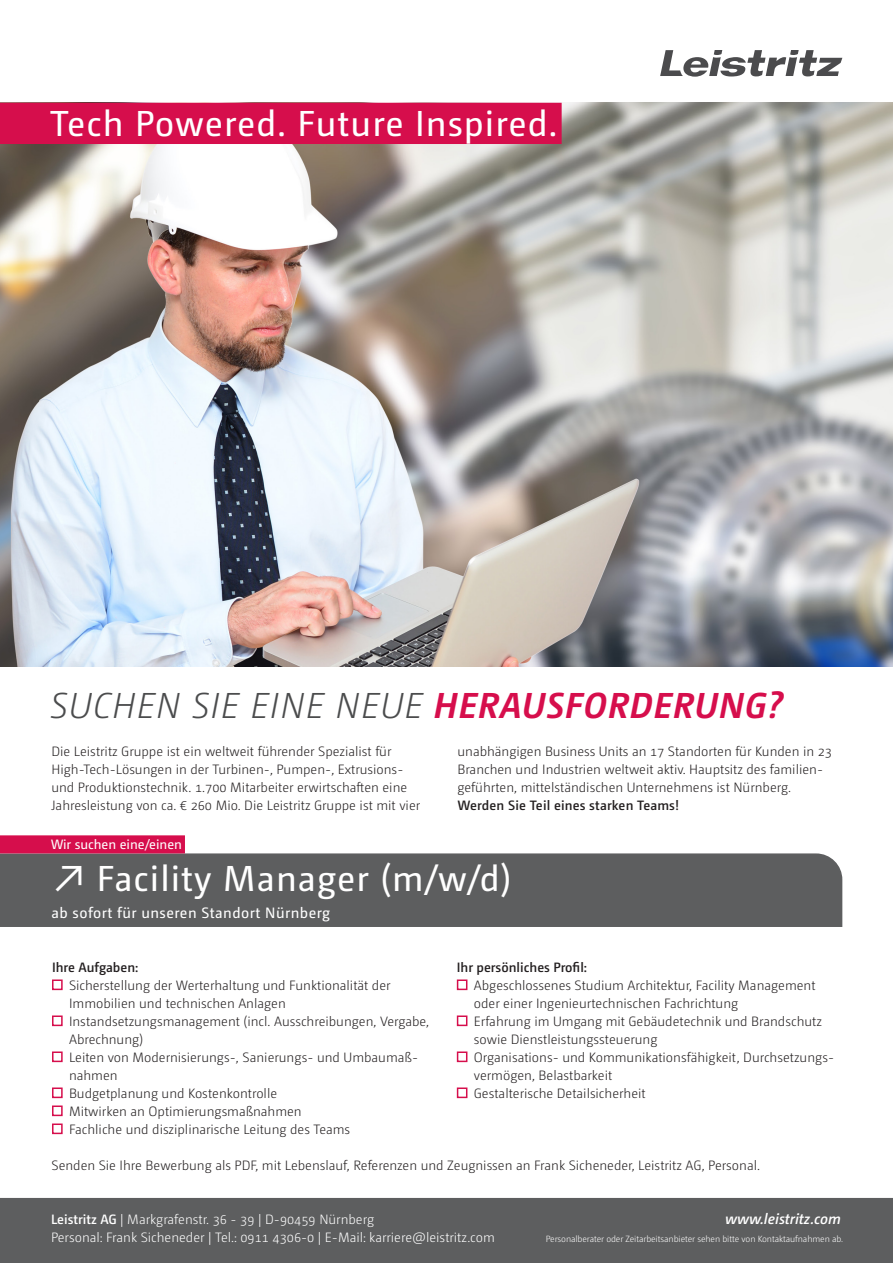
<style>
.page{position:relative;width:893px;height:1263px;background:#fff}
.page>*{position:absolute;margin:0;border:0;box-sizing:border-box;transform-origin:0 0}
.t1{font:36px "Camingo Dos Pro";letter-spacing:.03em;color:#fff}
.t2{font:italic 300 36px "Camingo Dos Pro";letter-spacing:.03em;color:#4b4c4d}
.t3{font:15px "Camingo Dos Pro";letter-spacing:.03em;color:#fff}
.t4{font:italic 600 15px "Camingo Dos Pro";color:#fff}
.t5{font:300 13.5px/18px "Camingo Dos Pro";color:#231f20}
.t6{font:300 13.5px "Camingo Dos Pro";color:#fff}
.t7{font:600 13.5px "Camingo Dos Pro";color:#231f20}
.t8{font:13.5px "Camingo Dos Pro";color:#fff}
.t9{font:300 9px "Camingo Dos Pro";letter-spacing:-.01em;color:#fff}
.s1{font-weight:700;color:#d60e4c}
.s2{font-weight:600}
</style>
<div class="page">
<img style="left:0;top:103px;width:893px;height:563px">
<div style="left:0;top:853px;width:843px;height:74px;background:#5d5e5f"></div>
<svg style="left:660px;top:50px;width:182px;height:27px"></svg>
<div style="left:0;top:1198px;width:893px;height:65px;background:#5d5e5f"></div>
<div style="left:52px;top:979px;width:11px;height:11px;border:2px solid #d60e4c"></div>
<div style="left:52px;top:1015px;width:11px;height:11px;border:2px solid #d60e4c"></div>
<div style="left:52px;top:1051px;width:11px;height:11px;border:2px solid #d60e4c"></div>
<div style="left:52px;top:1087px;width:11px;height:11px;border:2px solid #d60e4c"></div>
<div style="left:52px;top:1105px;width:11px;height:11px;border:2px solid #d60e4c"></div>
<div style="left:52px;top:1123px;width:11px;height:11px;border:2px solid #d60e4c"></div>
<div style="left:457px;top:979px;width:10px;height:11px;border:2px solid #d60e4c"></div>
<div style="left:457px;top:1015px;width:10px;height:11px;border:2px solid #d60e4c"></div>
<div style="left:457px;top:1051px;width:10px;height:11px;border:2px solid #d60e4c"></div>
<div style="left:457px;top:1087px;width:10px;height:11px;border:2px solid #d60e4c"></div>
<div style="left:0;top:103px;width:562px;height:41px;background:#d60e4c"></div>
<div style="left:0;top:835px;width:185px;height:18px;background:#d60e4c"></div>
<p class="t1" style="left:50px;top:102px;width:509px">Tech Powered. Future Inspired.</p>
<p class="t2" style="left:50px;top:685px;width:734px">SUCHEN SIE EINE NEUE <span class="s1">HERAUSFORDERUNG?</span></p>
<p class="t5" style="left:51px;top:742px;width:370px">Die Leistritz Gruppe ist ein weltweit führender Spezialist für High-Tech-Lösungen in der Turbinen-, Pumpen-, Extrusions&shy;und Produktionstechnik. 1.700 Mitarbeiter erwirtschaften eine Jahresleistung von ca. € 260 Mio. Die Leistritz Gruppe ist mit vier</p>
<p class="t5" style="left:457px;top:742px;width:376px">unabhängigen Business Units an 17 Standorten für Kunden in 23<br>Branchen und Industrien weltweit aktiv. Hauptsitz des familien&shy;geführten, mittelständischen Unternehmens ist Nürnberg.</p>
<p class="t7" style="left:457px;top:797px;width:223px">Werden Sie Teil eines starken Teams!</p>
<p class="t8" style="left:51px;top:836px;width:133px">Wir suchen eine/einen</p>
<p class="t1" style="left:51px;top:857px;width:462px">↗ Facility Manager (m/w/d)</p>
<p class="t3" style="left:51px;top:904px;width:280px">ab sofort für unseren Standort Nürnberg</p>
<p class="t7" style="left:52px;top:959px;width:88px">Ihre Aufgaben:</p>
<p class="t5" style="left:69px;top:976px;width:323px">Sicherstellung der Werterhaltung und Funktionalität der</p>
<p class="t5" style="left:69px;top:994px;width:218px">Immobilien und technischen Anlagen</p>
<p class="t5" style="left:69px;top:1012px;width:362px">Instandsetzungsmanagement (incl. Ausschreibungen, Vergabe,<br>Abrechnung)</p>
<p class="t5" style="left:69px;top:1048px;width:351px">Leiten von Modernisierungs-, Sanierungs- und Umbaumaß&shy;nahmen</p>
<p class="t5" style="left:69px;top:1084px;width:210px">Budgetplanung und Kostenkontrolle</p>
<p class="t5" style="left:69px;top:1102px;width:234px">Mitwirken an Optimierungsmaßnahmen</p>
<p class="t5" style="left:69px;top:1120px;width:283px">Fachliche und disziplinarische Leitung des Teams</p>
<p class="t7" style="left:457px;top:959px;width:131px">Ihr persönliches Profil:</p>
<p class="t5" style="left:474px;top:976px;width:343px">Abgeschlossenes Studium Architektur, Facility Management oder einer Ingenieurtechnischen Fachrichtung</p>
<p class="t5" style="left:474px;top:1012px;width:350px">Erfahrung im Umgang mit Gebäudetechnik und Brandschutz sowie Dienstleistungssteuerung</p>
<p class="t5" style="left:474px;top:1048px;width:362px">Organisations- und Kommunikationsfähigkeit, Durchsetzungs&shy;vermögen, Belastbarkeit</p>
<p class="t5" style="left:474px;top:1084px;width:173px">Gestalterische Detailsicherheit</p>
<p class="t5" style="left:51px;top:1156px;width:710px">Senden Sie Ihre Bewerbung als PDF, mit Lebenslauf, Referenzen und Zeugnissen an Frank Sicheneder, Leistritz AG, Personal.</p>
<p class="t6" style="left:51px;top:1212px;width:325px"><span class="s2">Leistritz AG</span> | Markgrafenstr. 36 - 39 | D-90459 Nürnberg</p>
<p class="t4" style="left:725px;top:1210px;width:117px">www.leistritz.com</p>
<p class="t6" style="left:51px;top:1230px;width:445px">Personal: Frank Sicheneder | Tel.: 0911 4306-0 | E-Mail: karriere@leistritz.com</p>
<p class="t9" style="left:546px;top:1234px;width:299px">Personalberater oder Zeitarbeitsanbieter sehen bitte von Kontaktaufnahmen ab.</p>
</div>
